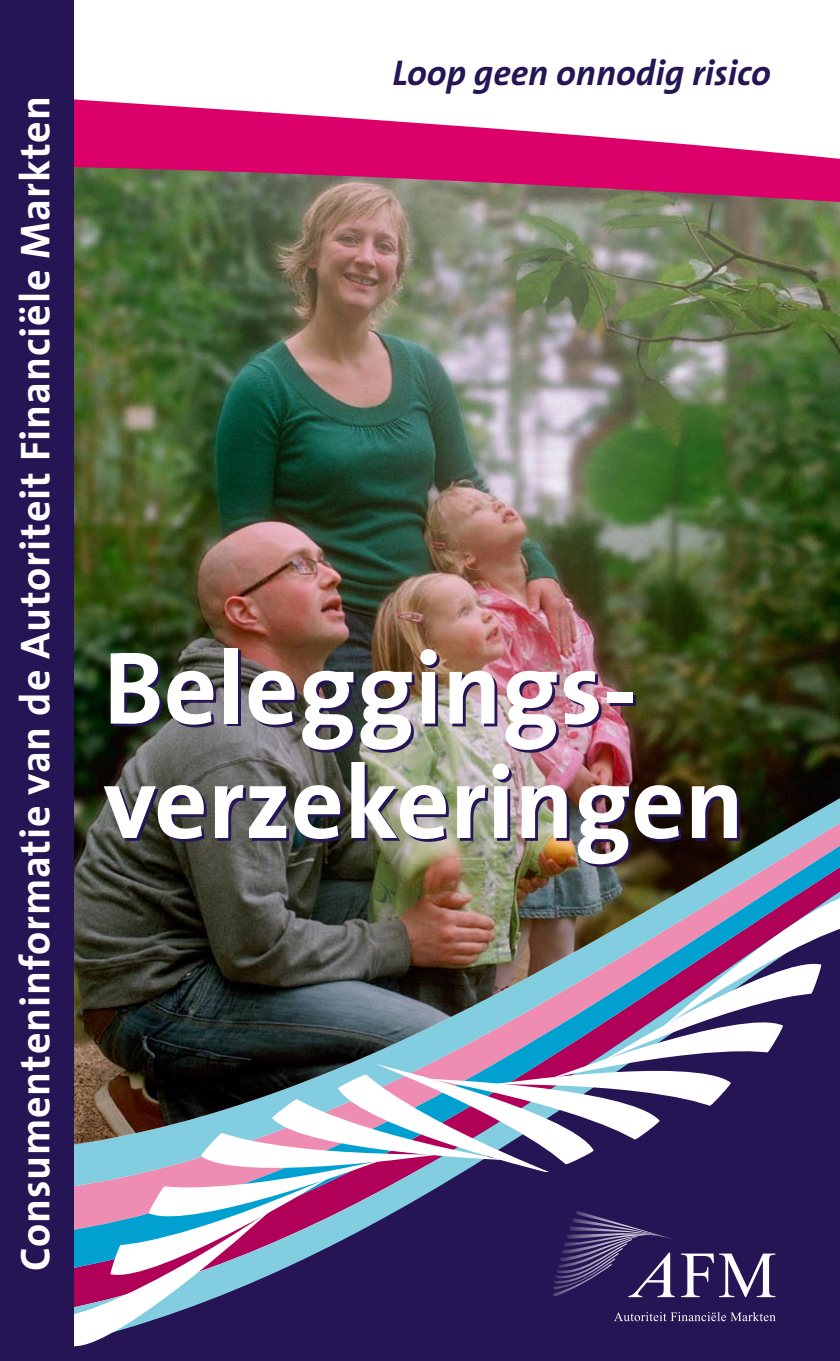
<style>
.page{position:relative;width:840px;height:1361px;background:#fff}
.page>*{position:absolute;margin:0;border:0;box-sizing:border-box;transform-origin:0 0}
.t1{font:700 104px/114.4px "The Sans";color:#fff}
.t2{font:700 42px "The Sans";letter-spacing:.02em;color:#fff}
.t3{font:italic 700 36px "The Sans";color:#251555}
</style>
<div class="page">
<svg style="left:74px;top:99px;width:765px;height:62px;fill:#dc006b"></svg>
<div style="left:437px;top:1180px;width:402px;height:177px;background:#251555"></div>
<img style="left:74px;top:166px;width:765px;height:892px">
<svg style="left:268px;top:1033px;width:68px;height:25px;background:#171e1c"></svg>
<svg style="left:336px;top:1020px;width:189px;height:219px;background:#2b274b"></svg>
<svg style="left:74px;top:1058px;width:363px;height:303px"></svg>
<svg style="left:376px;top:999px;width:149px;height:219px"></svg>
<svg style="left:493px;top:869px;width:346px;height:311px"></svg>
<div style="left:0;top:0;width:74px;height:1361px;background:#251555"></div>
<div style="left:525px;top:1172px;width:313px;height:181px;background:#251555"></div>
<svg style="left:553px;top:1211px;width:221px;height:86px"></svg>
<svg style="left:614px;top:1312px;width:161px;height:9px"></svg>
<p class="t2" style="left:0;top:1271px;width:1176px;rotate:-90deg">Consumenteninformatie van de Autoriteit Financiële Markten</p>
<p class="t3" style="left:392px;top:43px;width:380px">Loop geen onnodig risico</p>
<h1 class="t1" style="left:103px;top:628px;width:642px">Beleggings&shy;verzekeringen</h1>
</div>
